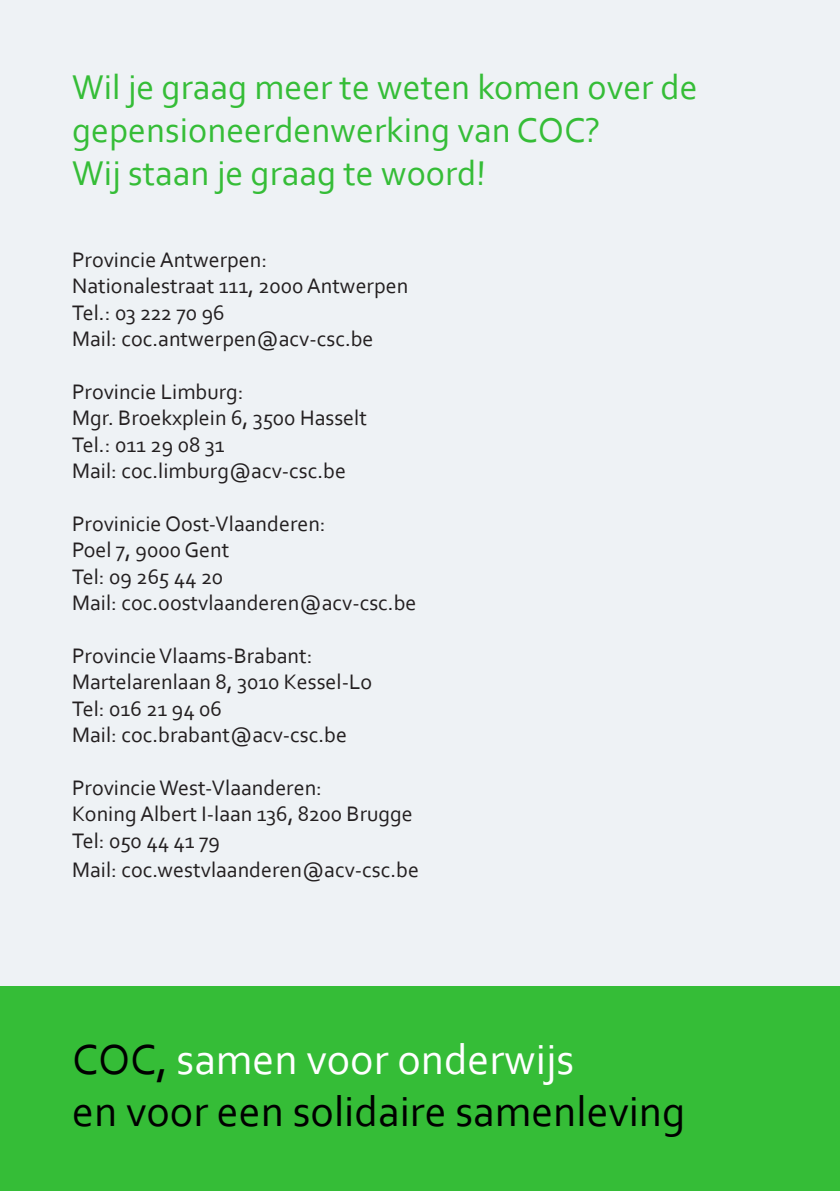
<style>
.page{position:relative;width:840px;height:1191px;background:#fff}
.page>*{position:absolute;margin:0;border:0;box-sizing:border-box;transform-origin:0 0}
.t1{font:44px "Corbel";color:#000}
.t2{font:44px "Corbel";color:#fff}
.t3{font:36px/43.2px "Corbel";color:#35bd37}
.t4{font:22px/26.4px "Corbel";color:#231f20}
.t5{font:22px "Corbel";letter-spacing:-.02em;color:#231f20}
.s1{color:#000}
</style>
<div class="page">
<div style="left:0;top:0;width:839px;height:1191px;background:#eef2f5"></div>
<div style="left:0;top:986px;width:839px;height:205px;background:#35bd37"></div>
<p class="t3" style="left:72px;top:64px;width:627px">Wil je graag meer te weten komen over de</p>
<p class="t3" style="left:72px;top:108px;width:530px">gepensioneerdenwerking van COC?<br>Wij staan je graag te woord!</p>
<p class="t4" style="left:72px;top:246px;width:337px">Provincie Antwerpen:<br>Nationalestraat 111, 2000 Antwerpen</p>
<p class="t5" style="left:72px;top:299px;width:154px">Tel.: 03 222 70 96</p>
<p class="t4" style="left:72px;top:325px;width:303px">Mail: coc.antwerpen@acv-csc.be</p>
<p class="t4" style="left:72px;top:378px;width:296px">Provincie Limburg:<br>Mgr. Broekxplein 6, 3500 Hasselt</p>
<p class="t4" style="left:72px;top:431px;width:154px">Tel.: 011 29 08 31</p>
<p class="t4" style="left:72px;top:457px;width:275px">Mail: coc.limburg@acv-csc.be</p>
<p class="t4" style="left:72px;top:510px;width:255px">Provinicie Oost-Vlaanderen:<br>Poel 7, 9000 Gent</p>
<p class="t4" style="left:72px;top:563px;width:152px">Tel: 09 265 44 20</p>
<p class="t4" style="left:72px;top:589px;width:346px">Mail: coc.oostvlaanderen@acv-csc.be</p>
<p class="t4" style="left:72px;top:642px;width:301px">Provincie Vlaams-Brabant:<br>Martelarenlaan 8, 3010 Kessel-Lo</p>
<p class="t4" style="left:72px;top:695px;width:151px">Tel: 016 21 94 06</p>
<p class="t4" style="left:72px;top:721px;width:276px">Mail: coc.brabant@acv-csc.be</p>
<p class="t4" style="left:72px;top:774px;width:342px">Provincie West-Vlaanderen:<br>Koning Albert I-laan 136, 8200 Brugge</p>
<p class="t4" style="left:72px;top:827px;width:149px">Tel: 050 44 41 79</p>
<p class="t4" style="left:72px;top:855px;width:348px">Mail: coc.westvlaanderen@acv-csc.be</p>
<p class="t2" style="left:72px;top:1031px;width:503px"><span class="s1">COC,</span> samen voor onderwijs</p>
<p class="t1" style="left:72px;top:1084px;width:614px">en voor een solidaire samenleving</p>
</div>
